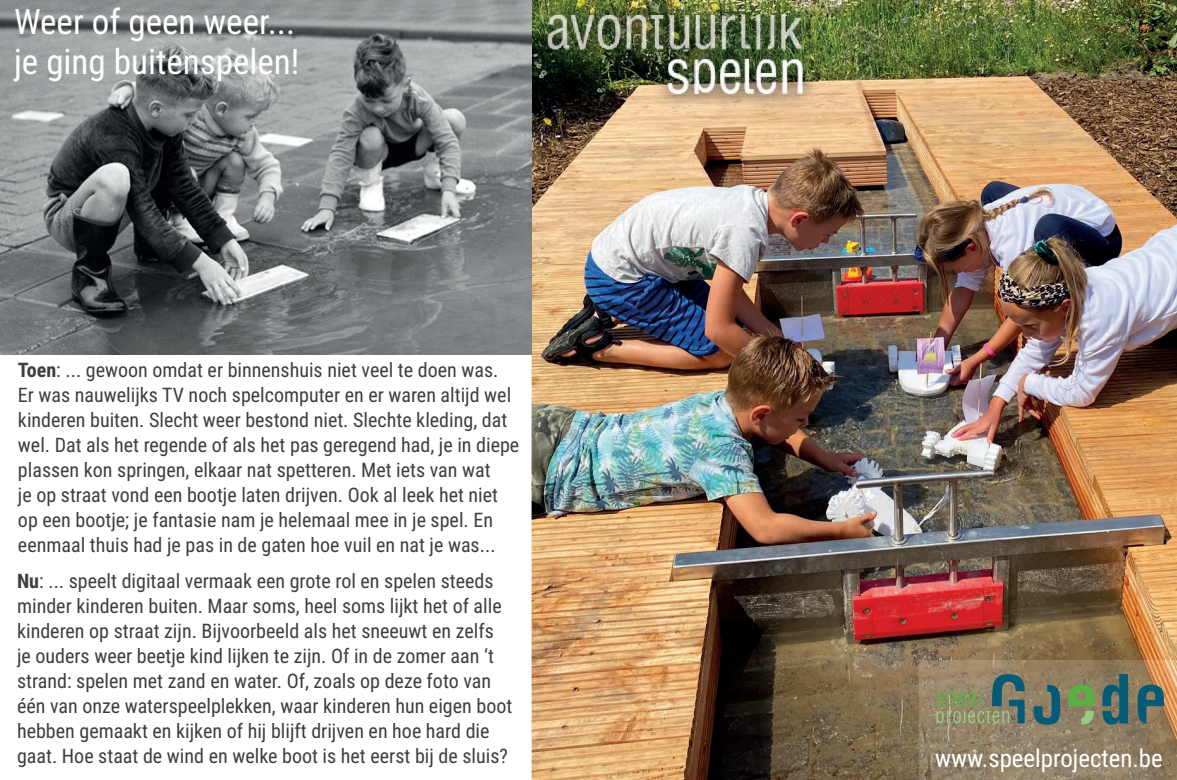
<style>
.page{position:relative;width:1177px;height:780px;background:#fff}
.page>*{position:absolute;margin:0;border:0;box-sizing:border-box;transform-origin:0 0}
.t1{font:35px/40px "Roboto Condensed";color:#fff}
.t2{font:24.75px "Roboto Condensed";color:#fff}
.t3{font:20px/25px "Roboto Condensed";color:#3e3e3f}
.s1{font-weight:700}
</style>
<div class="page">
<img style="left:531px;top:0;width:645px;height:780px">
<img style="left:0;top:0;width:531px;height:354px">
<img style="left:533px;top:0;width:285px;height:108px">
<img style="left:919px;top:660px;width:257px;height:120px">
<svg style="left:1033px;top:684px;width:27px;height:40px"></svg>
<svg style="left:1102px;top:674px;width:25px;height:50px"></svg>
<svg style="left:1137px;top:684px;width:26px;height:40px"></svg>
<svg style="left:1067px;top:684px;width:27px;height:40px"></svg>
<svg style="left:936px;top:674px;width:88px;height:49px;background:#7b866c"></svg>
<h1 class="t1" style="left:14px;top:1px;width:287px">Weer of geen weer... je ging buitenspelen!</h1>
<p class="t3" style="left:18px;top:357px;width:503px"><span class="s1">Toen</span>: ... gewoon omdat er binnenshuis niet veel te doen was.<br>Er was nauwelijks TV noch spelcomputer en er waren altijd wel kinderen buiten. Slecht weer bestond niet. Slechte kleding, dat wel. Dat als het regende of als het pas geregend had, je in diepe plassen kon springen, elkaar nat spetteren. Met iets van wat<br>je op straat vond een bootje laten drijven. Ook al leek het niet op een bootje; je fantasie nam je helemaal mee in je spel. En eenmaal thuis had je pas in de gaten hoe vuil en nat je was...</p>
<p class="t3" style="left:17px;top:567px;width:497px"><span class="s1">Nu</span>: ... speelt digitaal vermaak een grote rol en spelen steeds minder kinderen buiten. Maar soms, heel soms lijkt het of alle kinderen op straat zijn. Bijvoorbeeld als het sneeuwt en zelfs je ouders weer beetje kind lijken te zijn. Of in de zomer aan ‘t strand: spelen met zand en water. Of, zoals op deze foto van één van onze waterspeelplekken, waar kinderen hun eigen boot hebben gemaakt en kijken of hij blijft drijven en hoe hard die gaat. Hoe staat de wind en welke boot is het eerst bij de sluis?</p>
<p class="t2" style="left:935px;top:740px;width:229px">www.speelprojecten.be</p>
</div>
